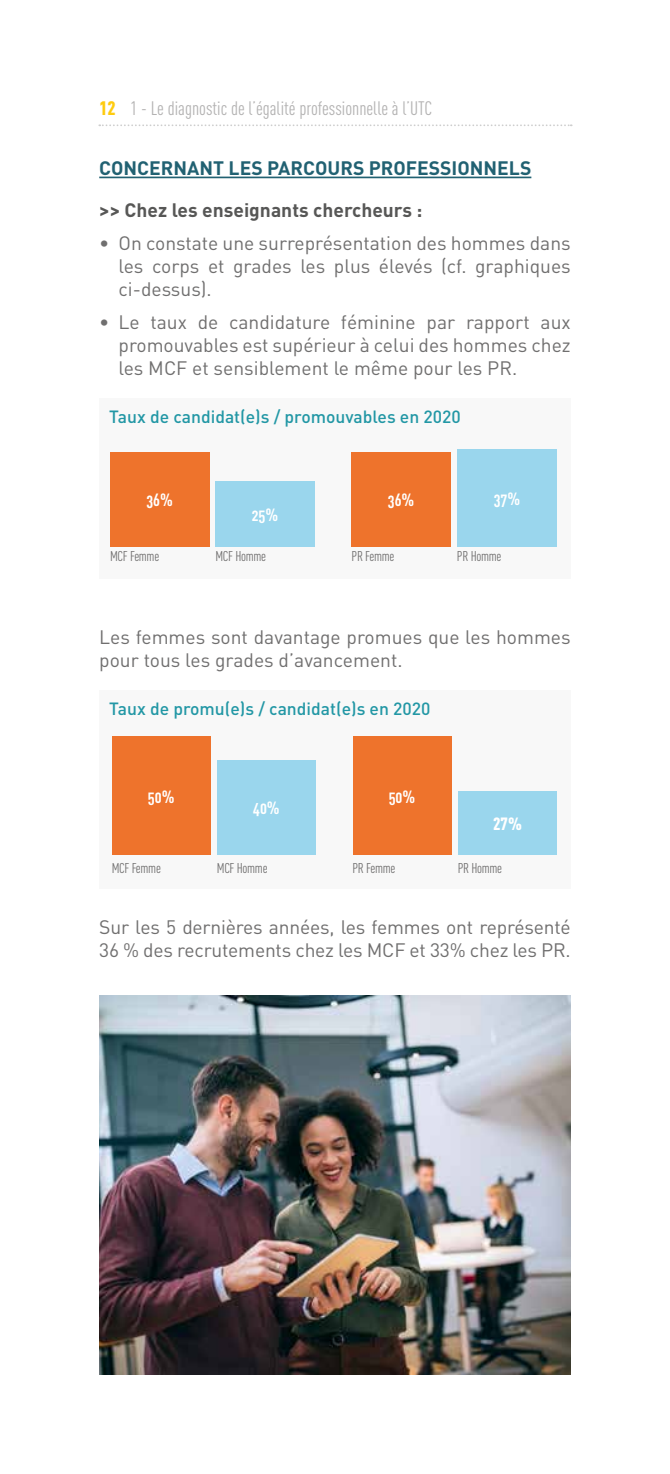
<style>
.page{position:relative;width:670px;height:1474px;background:#fff}
.page>*{position:absolute;margin:0;border:0;box-sizing:border-box;transform-origin:0 0}
.t1{font:19.25px/23.1px "DIN";color:#706f6f;text-align:justify}
.t2{font:19.25px "DIN Cond";color:#b3b2b2}
.t3{font:700 19.25px "DIN";color:#216172}
.t4{font:700 19.25px "DIN";color:#575756}
.t5{font:500 17.5px "DIN";color:#2297a5}
.t6{font:17.5px "DIN Cond Bold Alternate";color:#fff}
.t7{font:900 17.5px "DIN Cond";color:#fff}
.t8{font:14px "DIN Cond";letter-spacing:-.02em;color:#706f6f}
.s1{font-weight:900;color:#fecb0f}
</style>
<div class="page">
<svg style="left:99px;top:124px;width:472px;height:2px"></svg>
<hr style="left:99px;top:177px;width:432px;height:1px;background:#216172">
<div style="left:99px;top:399px;width:471px;height:180px;background:#f8f8f8"></div>
<div style="left:457px;top:449px;width:99px;height:97px;background:#9ad6ed"></div>
<div style="left:110px;top:452px;width:99px;height:94px;background:#ee732c"></div>
<div style="left:351px;top:452px;width:100px;height:94px;background:#ee732c"></div>
<div style="left:215px;top:481px;width:100px;height:65px;background:#9ad6ed"></div>
<div style="left:99px;top:690px;width:471px;height:199px;background:#f8f8f8"></div>
<div style="left:458px;top:790px;width:99px;height:64px;background:#9ad6ed"></div>
<div style="left:112px;top:736px;width:99px;height:118px;background:#ee732c"></div>
<div style="left:352px;top:736px;width:99px;height:118px;background:#ee732c"></div>
<div style="left:217px;top:760px;width:99px;height:94px;background:#9ad6ed"></div>
<img style="left:99px;top:995px;width:471px;height:379px">
<p class="t2" style="left:99px;top:97px;width:334px"><span class="s1">12</span> 1 - Le diagnostic de l’égalité professionnelle à l’UTC</p>
<p class="t3" style="left:99px;top:155px;width:433px">CONCERNANT LES PARCOURS PROFESSIONNELS</p>
<p class="t4" style="left:99px;top:197px;width:325px">&gt;&gt; Chez les enseignants chercheurs :</p>
<p class="t1" style="left:118px;top:231px;width:454px;text-indent:-19px">• On constate une surreprésentation des hommes dans les corps et grades les plus élevés (cf. graphiques ci-dessus).</p>
<p class="t1" style="left:118px;top:310px;width:454px;text-indent:-19px">• Le taux de candidature féminine par rapport aux promouvables est supérieur à celui des hommes chez les MCF et sensiblement le même pour les PR.</p>
<p class="t5" style="left:109px;top:405px;width:353px">Taux de candidat(e)s / promouvables en 2020</p>
<p class="t6" style="left:146px;top:489px;width:28px">36%</p>
<p class="t6" style="left:388px;top:489px;width:28px">36%</p>
<p class="t6" style="left:494px;top:488px;width:28px">37%</p>
<p class="t6" style="left:252px;top:504px;width:28px">25%</p>
<p class="t8" style="left:110px;top:548px;width:51px">MCF Femme</p>
<p class="t8" style="left:215px;top:548px;width:52px">MCF Homme</p>
<p class="t8" style="left:351px;top:548px;width:44px">PR Femme</p>
<p class="t8" style="left:457px;top:548px;width:46px">PR Homme</p>
<p class="t1" style="left:99px;top:625px;width:473px">Les femmes sont davantage promues que les hommes pour tous les grades d’avancement.</p>
<p class="t5" style="left:109px;top:697px;width:323px">Taux de promu(e)s / candidat(e)s en 2020</p>
<p class="t6" style="left:148px;top:785px;width:28px">50%</p>
<p class="t6" style="left:389px;top:785px;width:28px">50%</p>
<p class="t6" style="left:253px;top:797px;width:28px">40%</p>
<p class="t7" style="left:493px;top:812px;width:30px">27%</p>
<p class="t8" style="left:112px;top:859px;width:51px">MCF Femme</p>
<p class="t8" style="left:217px;top:859px;width:52px">MCF Homme</p>
<p class="t8" style="left:352px;top:859px;width:44px">PR Femme</p>
<p class="t8" style="left:457px;top:859px;width:46px">PR Homme</p>
<p class="t1" style="left:99px;top:914px;width:473px">Sur les 5 dernières années, les femmes ont représenté<br>36 % des recrutements chez les MCF et 33% chez les PR.</p>
</div>
